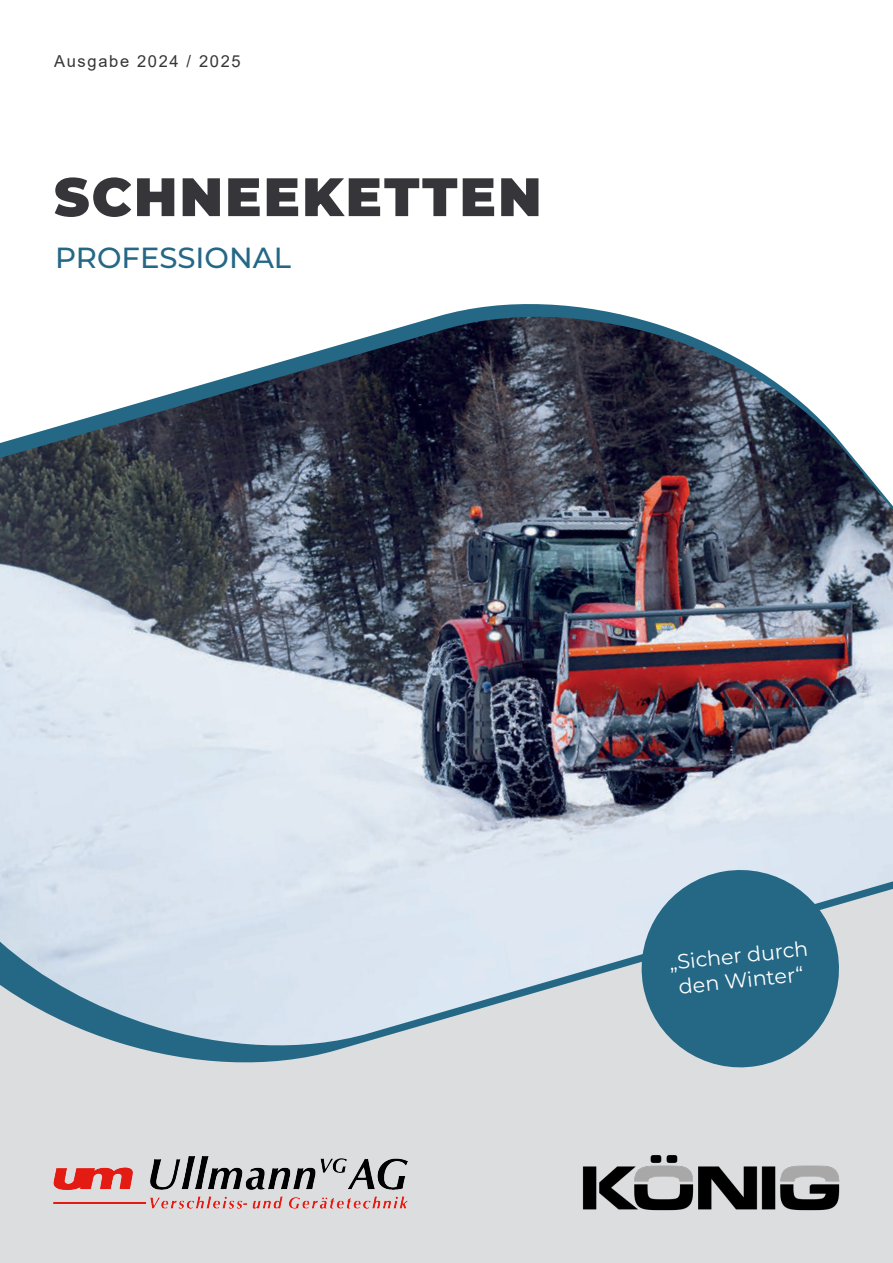
<style>
.page{position:relative;width:893px;height:1263px;background:#fff}
.page>*{position:absolute;margin:0;border:0;box-sizing:border-box;transform-origin:0 0}
.t1{font:100 54px "Montserrat";letter-spacing:.04em;color:#363539}
.t2{font:100 29.1px "Montserrat";color:#246886}
.t3{font:100 20.7px "Montserrat";color:#fff}
.t4{font:16.5px "Arial";letter-spacing:.1em;color:#363539}
</style>
<div class="page">
<div style="left:0;top:1069px;width:893px;height:194px;background:#dcdddf"></div>
<img style="left:54px;top:1157px;width:354px;height:51px">
<img style="left:572px;top:1083px;width:279px;height:180px">
<img style="left:0;top:317px;width:893px;height:735px">
<svg style="left:634px;top:862px;width:213px;height:213px;background:#5f8ea5"></svg>
<p class="t4" style="left:54px;top:49px;width:188px">Ausgabe 2024 / 2025</p>
<p class="t1" style="left:54px;top:161px;width:489px">SCHNEEKETTEN</p>
<p class="t2" style="left:55px;top:238px;width:237px">PROFESSIONAL</p>
<p class="t3" style="left:668px;top:949px;width:141px;rotate:-6deg">„Sicher durch</p>
<p class="t3" style="left:677px;top:973px;width:127px;rotate:-6deg">den Winter“</p>
</div>
